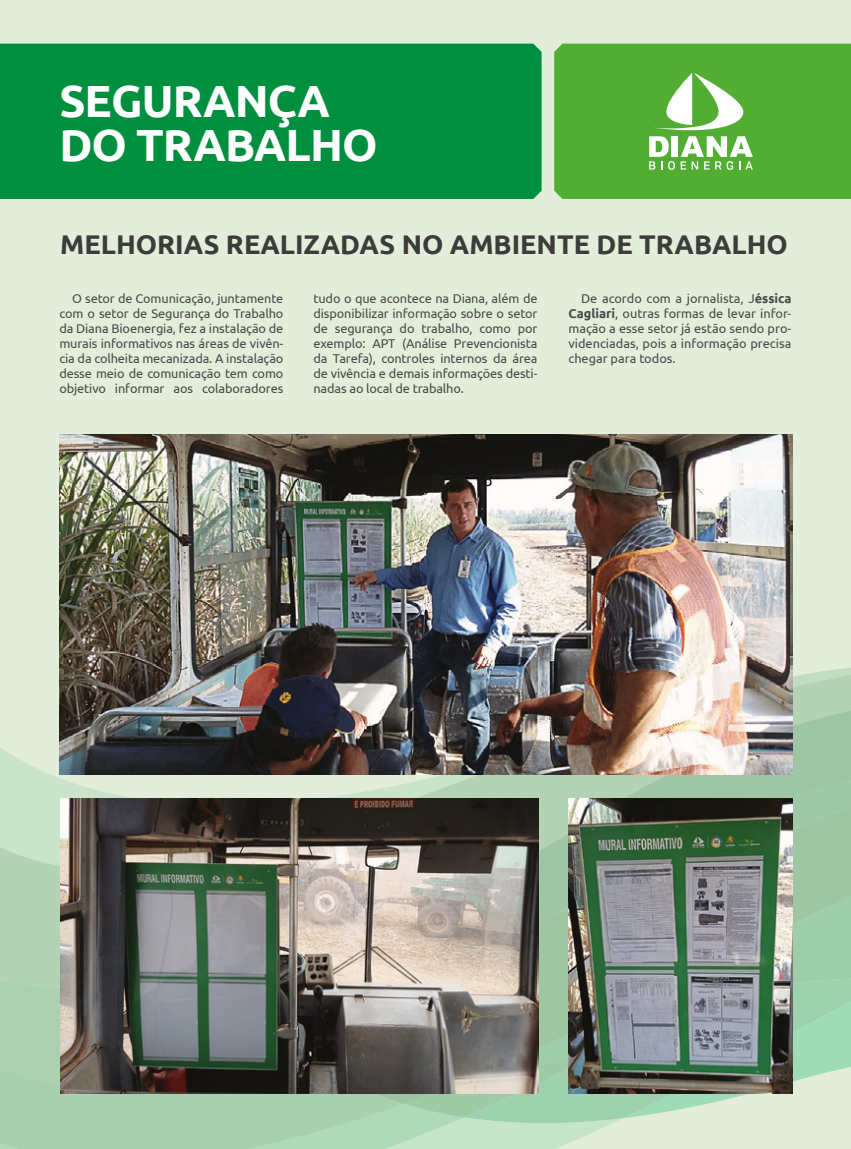
<style>
.page{position:relative;width:851px;height:1149px;background:#fff}
.page>*{position:absolute;margin:0;border:0;box-sizing:border-box;transform-origin:0 0}
.t1{font:700 45px/43.5px "Ubuntu";letter-spacing:-.02em;color:#fff}
.t2{font:700 27px "Ubuntu";color:#3c3c3b}
.t3{font:12.75px/15px "Ubuntu";letter-spacing:-.01em;color:#4a4a49;text-align:justify}
.s1{font-weight:700}
</style>
<div class="page">
<div style="left:0;top:0;width:850px;height:1148px;background:#e2eeda"></div>
<div style="left:0;top:44px;width:541px;height:155px;background:#008e3f"></div>
<div style="left:554px;top:44px;width:296px;height:155px;background:#52ae32"></div>
<svg style="left:649px;top:73px;width:103px;height:97px;background:#8eca7a"></svg>
<svg style="left:0;top:665px;width:850px;height:308px"></svg>
<svg style="left:195px;top:690px;width:655px;height:108px;background:#acccae"></svg>
<svg style="left:0;top:973px;width:793px;height:175px"></svg>
<svg style="left:218px;top:761px;width:632px;height:288px;background:#a8ccad"></svg>
<img style="left:61px;top:798px;width:477px;height:295px">
<img style="left:568px;top:798px;width:224px;height:295px">
<img style="left:59px;top:434px;width:733px;height:340px">
<h1 class="t1" style="left:59px;top:78px;width:320px">SEGURANÇA<br>DO TRABALHO</h1>
<h2 class="t2" style="left:60px;top:228px;width:729px">MELHORIAS REALIZADAS NO AMBIENTE DE TRABALHO</h2>
<p class="t3" style="left:313px;top:291px;width:225px">tudo o que acontece na Diana, além de disponibilizar informação sobre o setor de segurança do trabalho, como por exemplo: APT (Análise Prevencionista da Tarefa), controles internos da área de vivência e demais informações desti&shy;nadas ao local de trabalho.</p>
<p class="t3" style="left:568px;top:291px;width:224px;text-indent:13px">De acordo com a jornalista, J<span class="s1">éssica Cagliari</span>, outras formas de levar infor&shy;mação a esse setor já estão sendo pro&shy;videnciadas, pois a informação precisa chegar para todos.</p>
<p class="t3" style="left:59px;top:291px;width:225px;text-indent:13px">O setor de Comunicação, juntamente com o setor de Segurança do Trabalho da Diana Bioenergia, fez a instalação de murais informativos nas áreas de vivên&shy;cia da colheita mecanizada. A instalação desse meio de comunicação tem como objetivo informar aos colaboradores</p>
</div>
